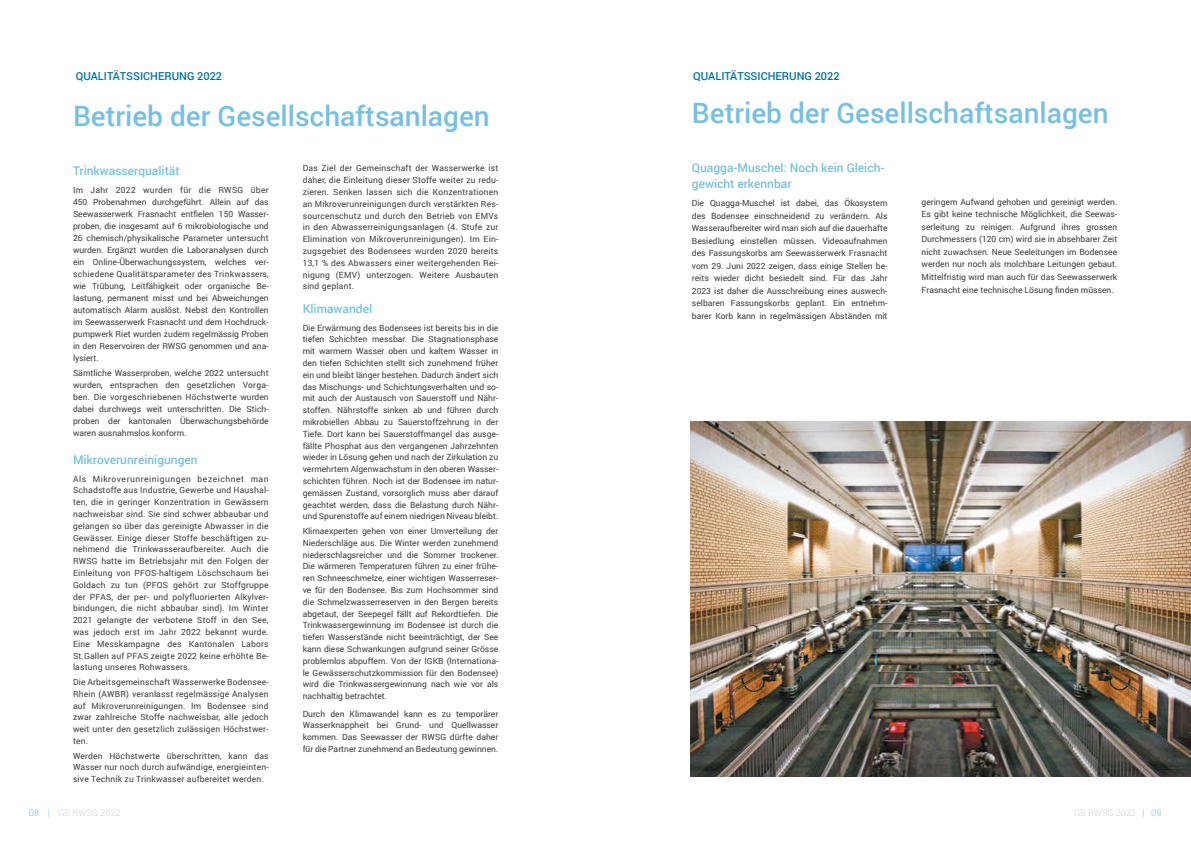
<style>
.page{position:relative;width:1191px;height:842px;background:#fff}
.page>*{position:absolute;margin:0;border:0;box-sizing:border-box;transform-origin:0 0}
.t1{font:500 28px "Roboto";color:#77c0e1}
.t2{font:500 12px/16px "Roboto";color:#77c0e1}
.t3{font:500 11px "Roboto";color:#0072a4}
.t4{font:300 9px "Roboto";color:#d0d0d0}
.t5{font:8.5px/11.8px "Roboto";color:#3c3c3b;text-align:justify}
.s1{color:#77c0e1}
</style>
<div class="page">
<img style="left:690px;top:421px;width:501px;height:356px">
<p class="t3" style="left:76px;top:68px;width:148px">QUALITÄTSSICHERUNG 2022</p>
<h1 class="t1" style="left:73px;top:96px;width:418px">Betrieb der Gesellschaftsanlagen</h1>
<h2 class="t2" style="left:73px;top:162px;width:108px">Trinkwasserqualität</h2>
<p class="t5" style="left:73px;top:183px;width:197px">Im Jahr 2022 wurden für die RWSG über 450 Probenahmen durchgeführt. Allein auf das Seewasserwerk Frasnacht entfielen 150 Wasser&shy;proben, die insgesamt auf 6 mikrobiologische und 26 chemisch/physikalische Parameter untersucht wurden. Ergänzt wurden die Laboranalysen durch ein Online-Überwachungssystem, welches ver&shy;schiedene Qualitätsparameter des Trinkwassers, wie Trübung, Leitfähigkeit oder organische Be&shy;lastung, permanent misst und bei Abweichungen automatisch Alarm auslöst. Nebst den Kontrollen im Seewasserwerk Frasnacht und dem Hochdruck&shy;pumpwerk Riet wurden zudem regelmässig Proben in den Reservoiren der RWSG genommen und ana&shy;lysiert.</p>
<p class="t5" style="left:73px;top:366px;width:197px">Sämtliche Wasserproben, welche 2022 untersucht wurden, entsprachen den gesetzlichen Vorga&shy;ben. Die vorgeschriebenen Höchstwerte wurden dabei durchwegs weit unterschritten. Die Stich&shy;proben der kantonalen Überwachungsbehörde waren ausnahmslos konform.</p>
<h2 class="t2" style="left:73px;top:451px;width:126px">Mikroverunreinigungen</h2>
<p class="t5" style="left:73px;top:472px;width:197px">Als Mikroverunreinigungen bezeichnet man Schadstoffe aus Industrie, Gewerbe und Haushal&shy;ten, die in geringer Konzentration in Gewässern nachweisbar sind. Sie sind schwer abbaubar und gelangen so über das gereinigte Abwasser in die Gewässer. Einige dieser Stoffe beschäftigen zu&shy;nehmend die Trinkwasseraufbereiter. Auch die RWSG hatte im Betriebsjahr mit den Folgen der Einleitung von PFOS-haltigem Löschschaum bei Goldach zu tun (PFOS gehört zur Stoffgruppe der PFAS, der per- und polyfluorierten Alkylver&shy;bindungen, die nicht abbaubar sind). Im Winter 2021 gelangte der verbotene Stoff in den See, was jedoch erst im Jahr 2022 bekannt wurde.<br>Eine Messkampagne des Kantonalen Labors St.Gallen auf PFAS zeigte 2022 keine erhöhte Be&shy;lastung unseres Rohwassers.</p>
<p class="t5" style="left:73px;top:676px;width:197px">Die Arbeitsgemeinschaft Wasserwerke Bodensee-Rhein (AWBR) veranlasst regelmässige Analysen auf Mikroverunreinigungen. Im Bodensee sind zwar zahlreiche Stoffe nachweisbar, alle jedoch weit unter den gesetzlich zulässigen Höchstwer&shy;ten.</p>
<p class="t5" style="left:73px;top:749px;width:197px">Werden Höchstwerte überschritten, kann das Wasser nur noch durch aufwändige, energieinten&shy;sive Technik zu Trinkwasser aufbereitet werden.</p>
<p class="t5" style="left:303px;top:162px;width:197px">Das Ziel der Gemeinschaft der Wasserwerke ist daher, die Einleitung dieser Stoffe weiter zu redu&shy;zieren. Senken lassen sich die Konzentrationen an Mikroverunreinigungen durch verstärkten Res&shy;sourcenschutz und durch den Betrieb von EMVs in den Abwasserreinigungsanlagen (4. Stufe zur Elimination von Mikroverunreinigungen). Im Ein&shy;zugsgebiet des Bodensees wurden 2020 bereits 13,1 % des Abwassers einer weitergehenden Rei&shy;nigung (EMV) unterzogen. Weitere Ausbauten sind geplant.</p>
<h2 class="t2" style="left:303px;top:300px;width:71px">Klimawandel</h2>
<p class="t5" style="left:303px;top:321px;width:197px">Die Erwärmung des Bodensees ist bereits bis in die tiefen Schichten messbar. Die Stagnationsphase mit warmem Wasser oben und kaltem Wasser in den tiefen Schichten stellt sich zunehmend früher ein und bleibt länger bestehen. Dadurch ändert sich das Mischungs- und Schichtungsverhalten und so&shy;mit auch der Austausch von Sauerstoff und Nähr&shy;stoffen. Nährstoffe sinken ab und führen durch mikrobiellen Abbau zu Sauerstoffzehrung in der Tiefe. Dort kann bei Sauerstoffmangel das ausge&shy;fällte Phosphat aus den vergangenen Jahrzehnten wieder in Lösung gehen und nach der Zirkulation zu vermehrtem Algenwachstum in den oberen Wasser&shy;schichten führen. Noch ist der Bodensee im natur&shy;gemässen Zustand, vorsorglich muss aber darauf geachtet werden, dass die Belastung durch Nähr&shy;und Spurenstoffe auf einem niedrigen Niveau bleibt.</p>
<p class="t5" style="left:303px;top:525px;width:197px">Klimaexperten gehen von einer Umverteilung der Niederschläge aus. Die Winter werden zunehmend niederschlagsreicher und die Sommer trockener.<br>Die wärmeren Temperaturen führen zu einer frühe&shy;ren Schneeschmelze, einer wichtigen Wasserreser&shy;ve für den Bodensee. Bis zum Hochsommer sind die Schmelzwasserreserven in den Bergen bereits abgetaut, der Seepegel fällt auf Rekordtiefen. Die Trinkwassergewinnung im Bodensee ist durch die tiefen Wasserstände nicht beeinträchtigt, der See kann diese Schwankungen aufgrund seiner Grösse problemlos abpuffern. Von der IGKB (Internationa&shy;le Gewässerschutzkommission für den Bodensee) wird die Trinkwassergewinnung nach wie vor als nachhaltig betrachtet.</p>
<p class="t5" style="left:303px;top:707px;width:197px">Durch den Klimawandel kann es zu temporärer Wasserknappheit bei Grund- und Quellwasser kommen. Das Seewasser der RWSG dürfte daher für die Partner zunehmend an Bedeutung gewinnen.</p>
<p class="t3" style="left:693px;top:68px;width:148px">QUALITÄTSSICHERUNG 2022</p>
<h1 class="t1" style="left:692px;top:93px;width:418px">Betrieb der Gesellschaftsanlagen</h1>
<h2 class="t2" style="left:692px;top:160px;width:194px">Quagga-Muschel: Noch kein Gleich&shy;gewicht erkennbar</h2>
<p class="t5" style="left:692px;top:197px;width:197px;line-height:12.5px">Die Quagga-Muschel ist dabei, das Ökosystem des Bodensee einschneidend zu verändern. Als Wasseraufbereiter wird man sich auf die dauerhafte Besiedlung einstellen müssen. Videoaufnahmen des Fassungskorbs am Seewasserwerk Frasnacht vom 29. Juni 2022 zeigen, dass einige Stellen be&shy;reits wieder dicht besiedelt sind. Für das Jahr 2023 ist daher die Ausschreibung eines auswech&shy;selbaren Fassungskorbs geplant. Ein entnehm&shy;barer Korb kann in regelmässigen Abständen mit</p>
<p class="t5" style="left:921px;top:195px;width:197px;line-height:12.5px">geringem Aufwand gehoben und gereinigt werden.<br>Es gibt keine technische Möglichkeit, die Seewas&shy;serleitung zu reinigen. Aufgrund ihres grossen Durchmessers (120 cm) wird sie in absehbarer Zeit nicht zuwachsen. Neue Seeleitungen im Bodensee werden nur noch als molchbare Leitungen gebaut.<br>Mittelfristig wird man auch für das Seewasserwerk Frasnacht eine technische Lösung finden müssen.</p>
<p class="t4" style="left:29px;top:806px;width:93px"><span class="s1">08 |</span> GB RWSG 2022</p>
<p class="t4" style="left:1074px;top:806px;width:89px">GB RWSG 2022 <span class="s1">| 09</span></p>
</div>
